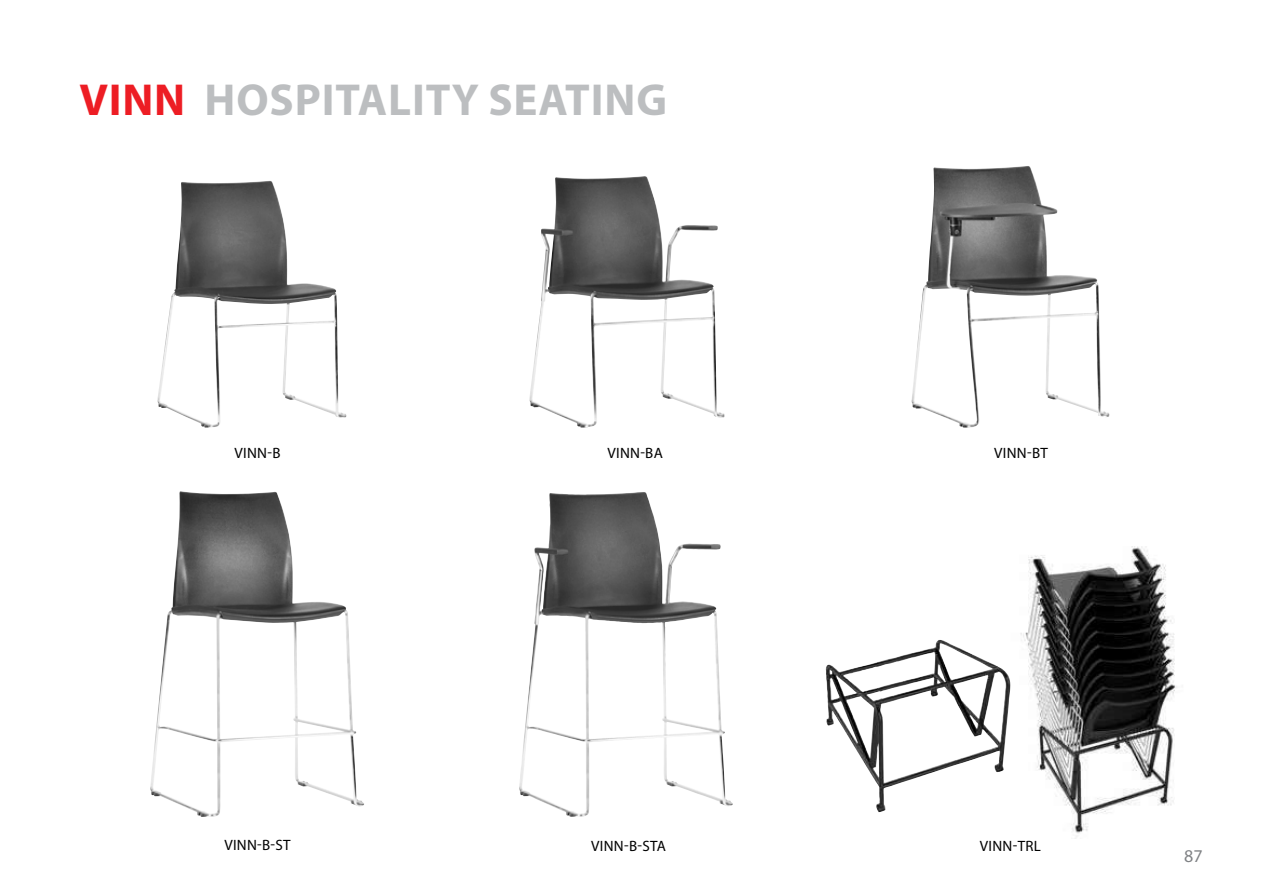
<style>
.page{position:relative;width:1263px;height:893px;background:#fff}
.page>*{position:absolute;margin:0;border:0;box-sizing:border-box;transform-origin:0 0}
.t1{font:700 45px "Myriad Pro";letter-spacing:.02em;color:#bcbec0}
.t2{font:18px "Myriad Pro";color:#808285}
.t3{font:15px "Myriad Pro";letter-spacing:.02em;color:#000}
.s1{color:#ed1d24}
</style>
<div class="page">
<img style="left:157px;top:181px;width:190px;height:247px">
<img style="left:529px;top:176px;width:195px;height:252px">
<img style="left:911px;top:166px;width:198px;height:262px">
<img style="left:150px;top:491px;width:214px;height:326px">
<img style="left:519px;top:493px;width:214px;height:324px">
<img style="left:1010px;top:546px;width:167px;height:293px">
<img style="left:825px;top:640px;width:185px;height:172px">
<h1 class="t1" style="left:80px;top:74px;width:589px"><span class="s1">VINN</span> HOSPITALITY SEATING</h1>
<p class="t3" style="left:235px;top:443px;width:47px">VINN-B</p>
<p class="t3" style="left:607px;top:443px;width:57px">VINN-BA</p>
<p class="t3" style="left:994px;top:443px;width:55px">VINN-BT</p>
<p class="t3" style="left:224px;top:836px;width:68px">VINN-B-ST</p>
<p class="t3" style="left:591px;top:837px;width:76px">VINN-B-STA</p>
<p class="t3" style="left:980px;top:837px;width:63px">VINN-TRL</p>
<p class="t2" style="left:1184px;top:845px;width:20px">87</p>
</div>
